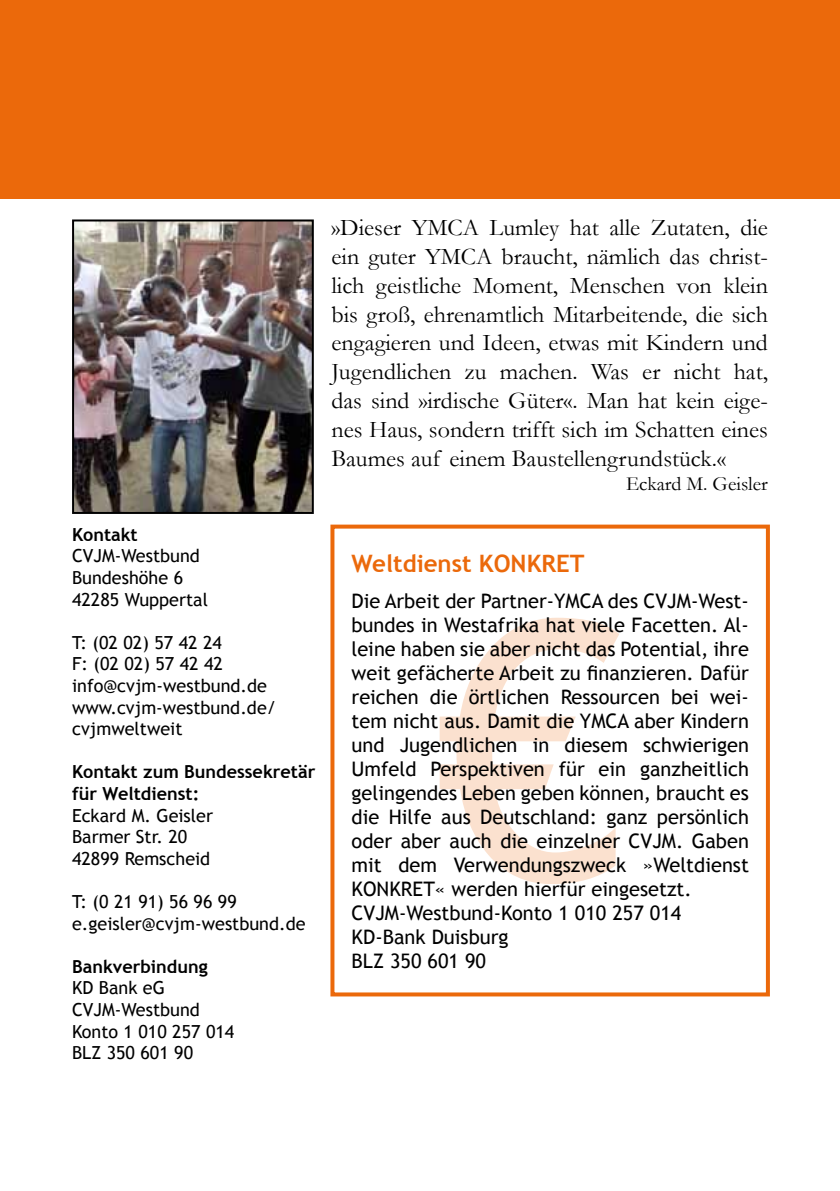
<style>
.page{position:relative;width:840px;height:1191px;background:#fff}
.page>*{position:absolute;margin:0;border:0;box-sizing:border-box;transform-origin:0 0}
.t1{font:360px "Trebuchet MS";color:#eb690b}
.t2{font:24px/28.8px "Garamond";color:#000;text-align:justify}
.t3{font:700 24px "Trebuchet MS";color:#eb690b}
.t4{font:20px/24px "Trebuchet MS";color:#000}
.t5{font:20px "Garamond";color:#000}
.t6{font:18px/21.6px "Trebuchet MS";color:#000}
.t7{font:700 18px/21.6px "Trebuchet MS";color:#000}
</style>
<div class="page">
<div style="left:0;top:0;width:839px;height:198px;background:#eb690b"></div>
<img style="left:75px;top:222px;width:235px;height:289px">
<div style="left:72px;top:219px;width:241px;height:295px;border:2px solid #000"></div>
<div style="left:330px;top:524px;width:439px;height:472px;border:4px solid #eb690b"></div>
<p class="t2" style="left:331px;top:213px;width:438px">»Dieser YMCA Lumley hat alle Zutaten, die ein guter YMCA braucht, nämlich das christ&shy;lich geistliche Moment, Menschen von klein bis groß, ehrenamtlich Mitarbeitende, die sich engagieren und Ideen, etwas mit Kindern und Jugendlichen zu machen. Was er nicht hat, das sind »irdische Güter«. Man hat kein eige&shy;nes Haus, sondern trifft sich im Schatten eines Baumes auf einem Baustellengrundstück.«</p>
<p class="t5" style="left:625px;top:470px;width:143px">Eckard M. Geisler</p>
<p class="t7" style="left:72px;top:523px;width:67px">Kontakt</p>
<p class="t6" style="left:72px;top:545px;width:137px">CVJM-Westbund<br>Bundeshöhe 6<br>42285 Wuppertal</p>
<p class="t6" style="left:72px;top:632px;width:205px">T: (02 02) 57 42 24<br>F: (02 02) 57 42 42 info@cvjm-westbund.de www.cvjm-westbund.de/ cvjmweltweit</p>
<p class="t7" style="left:72px;top:761px;width:245px">Kontakt zum Bundessekretär für Weltdienst:</p>
<p class="t6" style="left:72px;top:804px;width:142px">Eckard M. Geisler<br>Barmer Str. 20<br>42899 Remscheid</p>
<p class="t6" style="left:72px;top:891px;width:235px">T: (0 21 91) 56 96 99 e.geisler@cvjm-westbund.de</p>
<p class="t7" style="left:72px;top:955px;width:137px">Bankverbindung</p>
<p class="t6" style="left:72px;top:977px;width:164px">KD Bank eG<br>CVJM-Westbund<br>Konto 1 010 257 014<br>BLZ 350 601 90</p>
<p class="t3" style="left:351px;top:548px;width:234px">Weltdienst KONKRET</p>
<p class="t4" style="left:351px;top:589px;width:399px">Die Arbeit der Partner-YMCA des CVJM-West&shy;bundes in Westafrika hat viele Facetten. Al&shy;leine haben sie aber nicht das Potential, ihre weit gefächerte Arbeit zu finanzieren. Dafür reichen die örtlichen Ressourcen bei wei&shy;tem nicht aus. Damit die YMCA aber Kindern und Jugendlichen in diesem schwierigen Umfeld Perspektiven für ein ganzheitlich gelingendes Leben geben können, braucht es die Hilfe aus Deutschland: ganz persönlich oder aber auch die einzelner CVJM. Gaben mit dem Verwendungszweck »Weltdienst KONKRET« werden hierfür eingesetzt.<br>CVJM-Westbund-Konto 1 010 257 014<br>KD-Bank Duisburg<br>BLZ 350 601 90</p>
<h1 class="t1" style="left:434px;top:540px;width:190px">€</h1>
</div>
